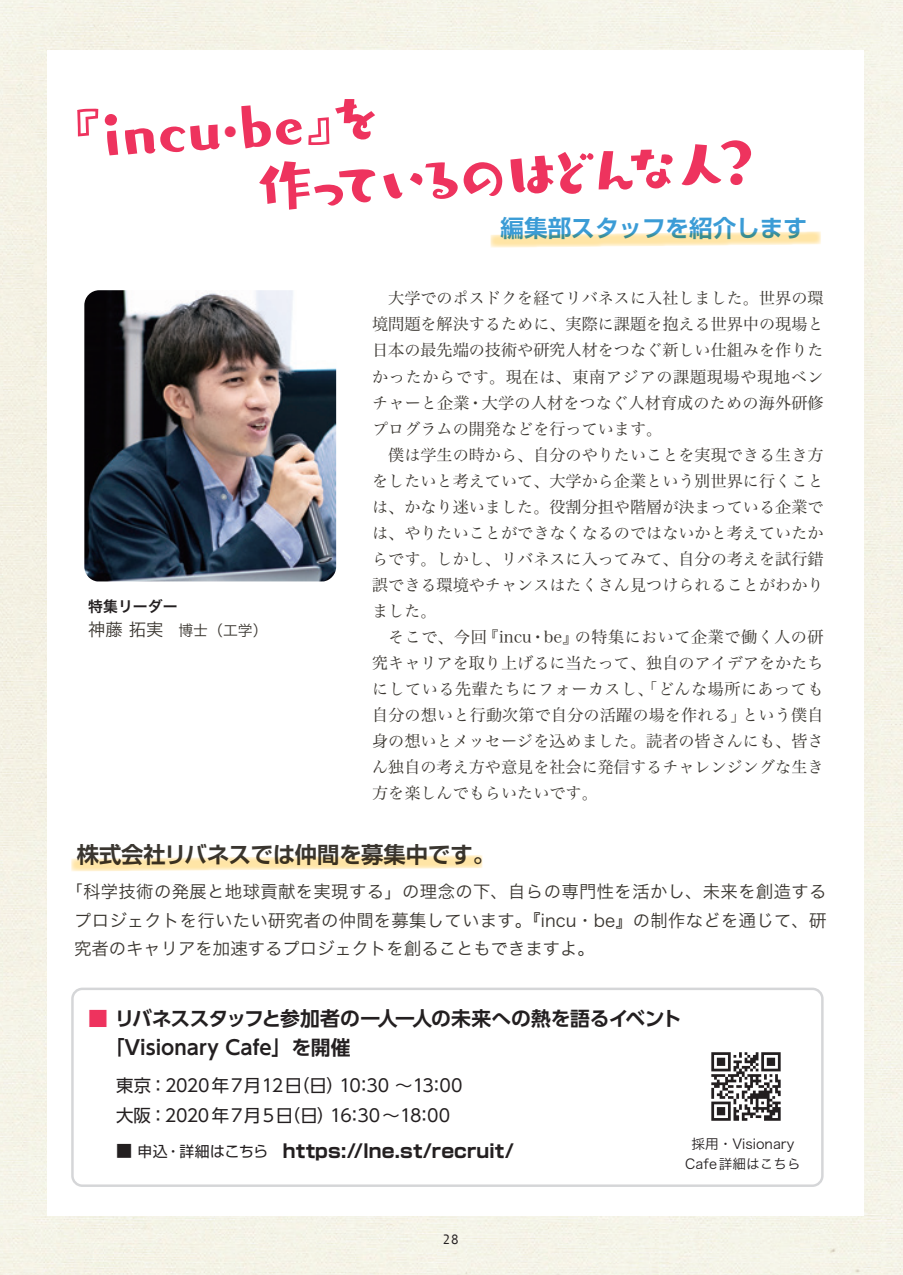
<style>
.page{position:relative;width:903px;height:1275px;background:#fff}
.page>*{position:absolute;margin:0;border:0;box-sizing:border-box;transform-origin:0 0}
.t1{font:61.95px/62.8px "Baby Pop Std EB";color:#ee335e}
.t2{font:700 23.62px "Shin Go Pr 6 N De";color:#3b9cd6}
.t3{font:700 22.4px "Shin Go Pr 6 N De";color:#3a3630}
.t4{font:700 19.78px/29.8px "UD Shin Go Pr 6 N De";letter-spacing:-.01em;color:#231f20}
.t5{font:700 18.55px "Shin Go Pr 6 N";letter-spacing:.005em;color:#231f20}
.t6{font:17.32px/28.5px "Hiragino Sans Pr 6 N W3";color:#3a3630;text-align:justify}
.t7{font:17.32px/29.8px "UD Shin Go Pr 6 N";letter-spacing:.005em;color:#231f20}
.t8{font:16.1px/26.1px "Hiragino Serif Pr 6 N W3";color:#3a3630;text-align:justify}
.t9{font:14.88px "Hiragino Sans Pr 6 N W3";color:#3a3630}
.t10{font:14.88px "Hiragino Sans Pr 6 N W6";color:#231f20}
.t11{font:13.65px/19.8px "Hiragino Sans Pr 6 N W3";color:#231f20;text-align:center}
.t12{font:13.65px "Andale Mono";color:#231f20}
.s1{font-size:39.73px}
.s2{font-size:17.32px}
.s3{color:#ee335e}
.s4{font-weight:400;font-size:16.1px}
.s5{font-weight:400;font-size:14.88px}
</style>
<div class="page">
<img style="left:84px;top:290px;width:252px;height:291px">
<div style="left:71px;top:988px;width:752px;height:199px;border:2px solid #d5d6d8;border-radius:10px"></div>
<svg style="left:490px;top:231px;width:331px;height:17px"></svg>
<svg style="left:71px;top:855px;width:411px;height:16px"></svg>
<img style="left:711px;top:1052px;width:70px;height:69px">
<h1 class="t1" style="left:250px;top:89px;width:514px;text-indent:-209px;rotate:-3deg">『incu<span class="s1">・</span>be』を<br>作っているのはどんな人？</h1>
<p class="t10" style="left:88px;top:592px;width:91px">特集リーダー</p>
<p class="t9" style="left:88px;top:617px;width:181px"><span class="s2">神藤 拓実</span>　博士（工学）</p>
<h2 class="t2" style="left:501px;top:209px;width:308px">編集部スタッフを紹介します</h2>
<p class="t8" style="left:372px;top:284px;width:453px;text-indent:16px">大学でのポスドクを経てリバネスに入社しました。世界の環境問題を解決するために、実際に課題を抱える世界中の現場と日本の最先端の技術や研究人材をつなぐ新しい仕組みを作りたかったからです。現在は、東南アジアの課題現場や現地ベンチャーと企業・大学の人材をつなぐ人材育成のための海外研修プログラムの開発などを行っています。</p>
<p class="t8" style="left:372px;top:440px;width:453px;text-indent:16px">僕は学生の時から、自分のやりたいことを実現できる生き方をしたいと考えていて、大学から企業という別世界に行くことは、かなり迷いました。役割分担や階層が決まっている企業では、やりたいことができなくなるのではないかと考えていたからです。しかし、リバネスに入ってみて、自分の考えを試行錯誤できる環境やチャンスはたくさん見つけられることがわかりました。</p>
<p class="t8" style="left:372px;top:622px;width:453px;text-indent:16px">そこで、今回『incu・be』の特集において企業で働く人の研究キャリアを取り上げるに当たって、独自のアイデアをかたちにしている先輩たちにフォーカスし、「どんな場所にあっても自分の想いと行動次第で自分の活躍の場を作れる」という僕自身の想いとメッセージを込めました。読者の皆さんにも、皆さん独自の考え方や意見を社会に発信するチャレンジングな生き方を楽しんでもらいたいです。</p>
<h3 class="t3" style="left:77px;top:836px;width:420px">株式会社リバネスでは仲間を募集中です。</h3>
<p class="t6" style="left:74px;top:876px;width:754px;text-indent:-9px">「科学技術の発展と地球貢献を実現する」の理念の下、自らの専門性を活かし、未来を創造するプロジェクトを行いたい研究者の仲間を募集しています。『incu・be』の制作などを通じて、研究者のキャリアを加速するプロジェクトを創ることもできますよ。</p>
<p class="t4" style="left:105px;top:1003px;width:578px;text-indent:-17px"><span class="s3">■</span> リバネススタッフと参加者の一人一人の未来への熱を語るイベント「Visionary Cafe」を開催</p>
<p class="t7" style="left:116px;top:1070px;width:348px">東京：2020 年7月12日（日）10：30 〜13：00大阪：2020年7月5日（日）16：30〜18：00</p>
<p class="t5" style="left:116px;top:1136px;width:400px"><span class="s4">■</span> <span class="s5">申込・詳細はこちら　</span>https://lne.st/recruit/</p>
<p class="t12" style="left:442px;top:1232px;width:18px">28</p>
<p class="t11" style="left:685px;top:1133px;width:117px">採用・Visionary<br>Cafe詳細はこちら</p>
</div>
